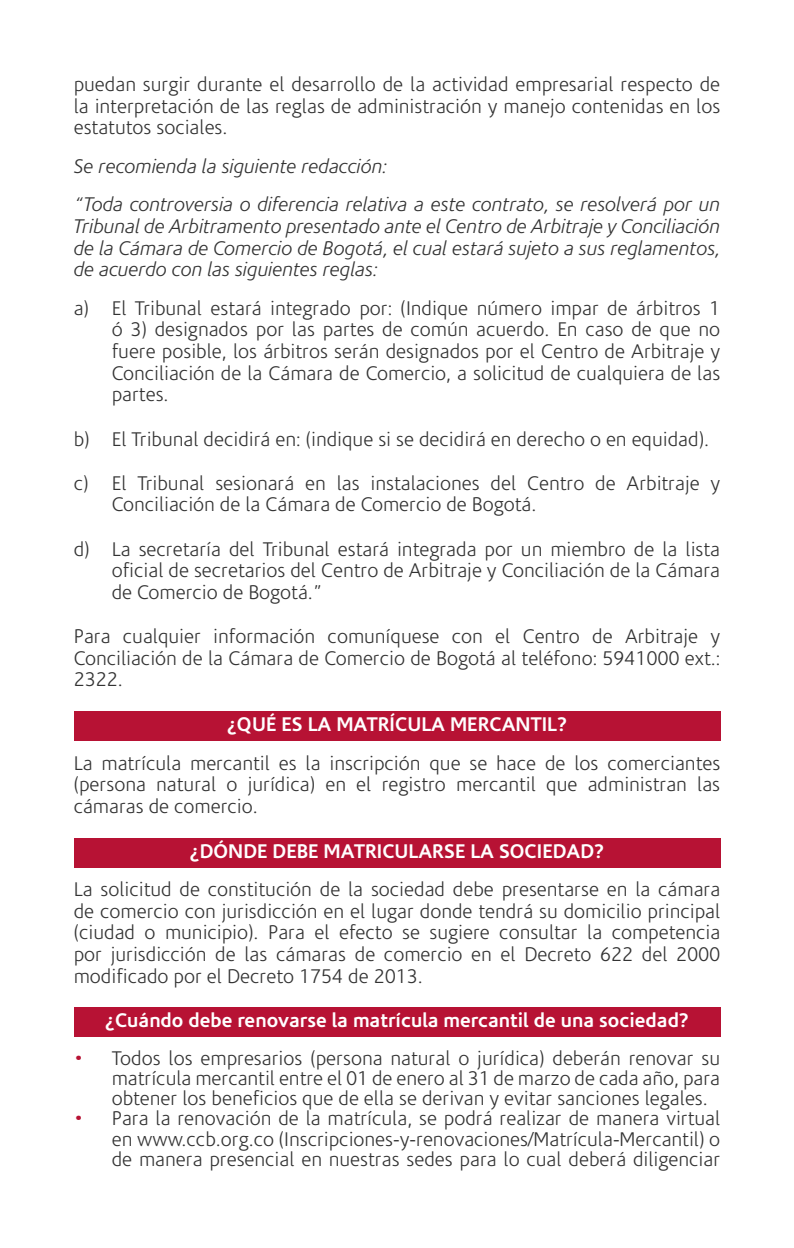
<style>
.page{position:relative;width:794px;height:1248px;background:#fff}
.page>*{position:absolute;margin:0;border:0;box-sizing:border-box;transform-origin:0 0}
.t1{font:300 20px/21.6px "Corisande";color:#333;text-align:justify}
.t2{font:italic 300 20px/21.6px "Corisande";color:#333;text-align:justify}
.Título_nivel_1{font:700 20px "Corisande";color:#fff}
.s1{font-weight:400;color:#b71234}
</style>
<div class="page">
<div style="left:74px;top:711px;width:646px;height:29px;background:#b71234"></div>
<div style="left:74px;top:838px;width:646px;height:29px;background:#b71234"></div>
<div style="left:74px;top:1007px;width:646px;height:29px;background:#b71234"></div>
<p class="t1" style="left:74px;top:74px;width:648px">puedan surgir durante el desarrollo de la actividad empresarial respecto de la interpretación de las reglas de administración y manejo contenidas en los estatutos sociales.</p>
<p class="t2" style="left:74px;top:156px;width:315px">Se recomienda la siguiente redacción:</p>
<p class="t2" style="left:74px;top:194px;width:648px">“Toda controversia o diferencia relativa a este contrato, se resolverá por un Tribunal de Arbitramento presentado ante el Centro de Arbitraje y Conciliación de la Cámara de Comercio de Bogotá, el cual estará sujeto a sus reglamentos, de acuerdo con las siguientes reglas:</p>
<p class="t1" style="left:112px;top:298px;width:610px;text-indent:-38px">a) El Tribunal estará integrado por: (Indique número impar de árbitros 1 ó 3) designados por las partes de común acuerdo. En caso de que no fuere posible, los árbitros serán designados por el Centro de Arbitraje y Conciliación de la Cámara de Comercio, a solicitud de cualquiera de las partes.</p>
<p class="t1" style="left:74px;top:428px;width:637px">b) El Tribunal decidirá en: (indique si se decidirá en derecho o en equidad).</p>
<p class="t1" style="left:112px;top:473px;width:610px;text-indent:-38px">c) El Tribunal sesionará en las instalaciones del Centro de Arbitraje y<br>Conciliación de la Cámara de Comercio de Bogotá.</p>
<p class="t1" style="left:112px;top:538px;width:610px;text-indent:-38px">d) La secretaría del Tribunal estará integrada por un miembro de la lista oficial de secretarios del Centro de Arbitraje y Conciliación de la Cámara de Comercio de Bogotá.”</p>
<p class="t1" style="left:74px;top:626px;width:648px">Para cualquier información comuníquese con el Centro de Arbitraje y Conciliación de la Cámara de Comercio de Bogotá al teléfono: 5941000 ext.:<br>2322.</p>
<p class="Título_nivel_1" style="left:227px;top:712px;width:341px">¿QUÉ ES LA MATRÍCULA MERCANTIL?</p>
<p class="t1" style="left:74px;top:752px;width:648px">La matrícula mercantil es la inscripción que se hace de los comerciantes (persona natural o jurídica) en el registro mercantil que administran las cámaras de comercio.</p>
<p class="Título_nivel_1" style="left:190px;top:839px;width:416px">¿DÓNDE DEBE MATRICULARSE LA SOCIEDAD?</p>
<p class="t1" style="left:74px;top:879px;width:648px">La solicitud de constitución de la sociedad debe presentarse en la cámara de comercio con jurisdicción en el lugar donde tendrá su domicilio principal (ciudad o municipio). Para el efecto se sugiere consultar la competencia por jurisdicción de las cámaras de comercio en el Decreto 622 del 2000 modificado por el Decreto 1754 de 2013.</p>
<p class="Título_nivel_1" style="left:105px;top:1008px;width:585px">¿Cuándo debe renovarse la matrícula mercantil de una sociedad?</p>
<p class="t1" style="left:112px;top:1048px;width:610px;line-height:20.2px;text-indent:-38px"><span class="s1">•</span> Todos los empresarios (persona natural o jurídica) deberán renovar su matrícula mercantil entre el 01 de enero al 31 de marzo de cada año, para obtener los beneficios que de ella se derivan y evitar sanciones legales.</p>
<p class="t1" style="left:112px;top:1108px;width:610px;line-height:20.2px;text-indent:-38px"><span class="s1">•</span> Para la renovación de la matrícula, se podrá realizar de manera virtual en www.ccb.org.co (Inscripciones-y-renovaciones/Matrícula-Mercantil) o de manera presencial en nuestras sedes para lo cual deberá diligenciar</p>
</div>
